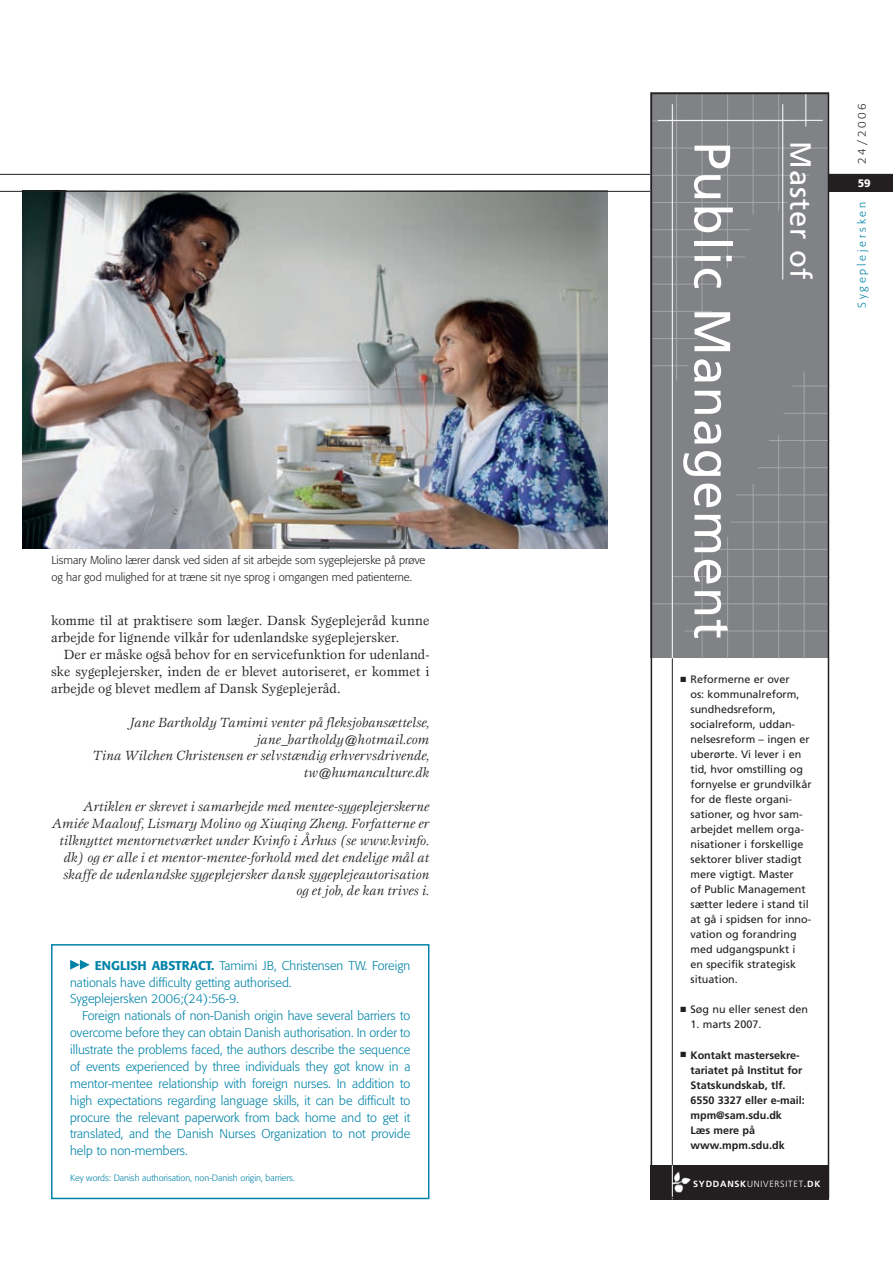
<style>
.page{position:relative;width:893px;height:1263px;background:#fff}
.page>*{position:absolute;margin:0;border:0;box-sizing:border-box;transform-origin:0 0}
.t1{font:51px "Frutiger";letter-spacing:.025em;color:#fff}
.t2{font:29.25px "Frutiger";letter-spacing:.025em;color:#fff}
.t3{font:italic 13.8px/16.8px "Esprit";color:#231f20;text-align:right}
.t4{font:13.8px/16.8px "Esprit";color:#231f20}
.t5{font:300 12.6px/17px "Formata";color:#0083a8}
.t6{font:300 11.25px/16.8px "Formata";color:#231f20}
.t7{font:300 11.25px "Formata";letter-spacing:.25em;color:#0083a8}
.t8{font:500 11.25px "Formata";color:#fff}
.t9{font:10.8px/15px "Frutiger";color:#231f20}
.t10{font:700 10.8px/15px "Frutiger";color:#231f20}
.t11{font:300 9px "Formata";color:#0083a8}
.t12{font:700 9px "Frutiger";letter-spacing:.08em;color:#fff}
.s1{font-weight:500}
.s2{font-weight:300}
</style>
<div class="page">
<hr style="left:0;top:174px;width:893px;height:1px;background:#231f20">
<div style="left:829px;top:174px;width:64px;height:17px;background:#231f20"></div>
<div style="left:51px;top:944px;width:378px;height:255px;border:2px solid #0083a8"></div>
<svg style="left:70px;top:960px;width:20px;height:10px"></svg>
<img style="left:22px;top:192px;width:585px;height:357px">
<hr style="left:0;top:191px;width:893px;height:1px;background:#231f20">
<div style="left:651px;top:93px;width:178px;height:565px;background:#808285"></div>
<hr style="left:805px;top:94px;width:1px;height:33px;background:#fff">
<hr style="left:651px;top:120px;width:145px;height:1px;background:#a4a5a9">
<hr style="left:651px;top:148px;width:178px;height:1px;background:#a4a5a9">
<hr style="left:651px;top:175px;width:158px;height:1px;background:#a4a5a9">
<hr style="left:651px;top:202px;width:136px;height:1px;background:#a4a5a9">
<hr style="left:651px;top:229px;width:99px;height:1px;background:#a4a5a9">
<hr style="left:651px;top:256px;width:94px;height:1px;background:#a4a5a9">
<hr style="left:651px;top:284px;width:72px;height:1px;background:#a4a5a9">
<hr style="left:651px;top:311px;width:61px;height:1px;background:#a4a5a9">
<hr style="left:651px;top:338px;width:46px;height:1px;background:#a4a5a9">
<hr style="left:651px;top:365px;width:37px;height:1px;background:#a4a5a9">
<hr style="left:676px;top:94px;width:1px;height:287px;background:#a4a5a9">
<hr style="left:702px;top:94px;width:1px;height:223px;background:#a4a5a9">
<hr style="left:727px;top:94px;width:1px;height:174px;background:#a4a5a9">
<hr style="left:753px;top:94px;width:1px;height:121px;background:#a4a5a9">
<hr style="left:778px;top:94px;width:1px;height:116px;background:#a4a5a9">
<hr style="left:658px;top:120px;width:165px;height:1px;background:#fff">
<hr style="left:782px;top:104px;width:1px;height:176px;background:#fff">
<hr style="left:685px;top:630px;width:144px;height:1px;background:#a4a5a9">
<hr style="left:804px;top:371px;width:1px;height:287px;background:#a4a5a9">
<hr style="left:778px;top:435px;width:1px;height:223px;background:#a4a5a9">
<hr style="left:651px;top:603px;width:178px;height:1px;background:#a4a5a9">
<hr style="left:672px;top:576px;width:157px;height:1px;background:#a4a5a9">
<hr style="left:693px;top:549px;width:136px;height:1px;background:#a4a5a9">
<hr style="left:730px;top:522px;width:99px;height:1px;background:#a4a5a9">
<hr style="left:736px;top:494px;width:93px;height:1px;background:#a4a5a9">
<hr style="left:758px;top:467px;width:71px;height:1px;background:#a4a5a9">
<hr style="left:769px;top:440px;width:60px;height:1px;background:#a4a5a9">
<hr style="left:783px;top:413px;width:46px;height:1px;background:#a4a5a9">
<hr style="left:792px;top:386px;width:37px;height:1px;background:#a4a5a9">
<hr style="left:753px;top:484px;width:1px;height:174px;background:#a4a5a9">
<hr style="left:727px;top:537px;width:1px;height:121px;background:#a4a5a9">
<hr style="left:702px;top:541px;width:1px;height:117px;background:#a4a5a9">
<hr style="left:672px;top:104px;width:1px;height:819px;background:#fff">
<div style="left:651px;top:1165px;width:178px;height:34px;background:#231f20"></div>
<svg style="left:671px;top:1170px;width:1px;height:24px"></svg>
<img style="left:673px;top:1171px;width:18px;height:22px">
<hr style="left:672px;top:1165px;width:1px;height:34px;background:#fff">
<hr style="left:672px;top:658px;width:1px;height:507px;background:#231f20">
<div style="left:651px;top:93px;width:178px;height:1105px;border:2px solid #231f20"></div>
<p class="t6" style="left:51px;top:551px;width:375px">Lismary Molino lærer dansk ved siden af sit arbejde som sygeplejerske på prøve og har god mulighed for at træne sit nye sprog i omgangen med patienterne.</p>
<p class="t4" style="left:51px;top:612px;width:380px">komme til at praktisere som læger. Dansk Sygeplejeråd kunne arbejde for lignende vilkår for udenlandske sygeplejersker.</p>
<p class="t4" style="left:51px;top:646px;width:380px;text-align:justify;text-indent:13px">Der er måske også behov for en servicefunktion for udenland&shy;ske sygeplejersker, inden de er blevet autoriseret, er kommet i arbejde og blevet medlem af Dansk Sygeplejeråd.</p>
<p class="t3" style="left:93px;top:714px;width:338px">Jane Bartholdy Tamimi venter på fleksjobansættelse, jane_bartholdy@hotmail.com<br>Tina Wilchen Christensen er selvstændig erhvervsdrivende, tw@humanculture.dk</p>
<p class="t3" style="left:52px;top:798px;width:379px">Artiklen er skrevet i samarbejde med mentee-sygeplejerskerne Amiée Maalouf, Lismary Molino og Xiuqing Zheng. Forfatterne er tilknyttet mentornetværket under Kvinfo i Århus (se www.kvinfo. dk) og er alle i et mentor-mentee-forhold med det endelige mål at skaffe de udenlandske sygeplejersker dansk sygeplejeautorisation og et job, de kan trives i.</p>
<p class="t5" style="left:70px;top:957px;width:342px;text-indent:25px"><span class="s1">ENGLISH ABSTRACT.</span> Tamimi JB, Christensen TW. Foreign nationals have difficulty getting authorised.<br>Sygeplejersken 2006;(24):56-9.</p>
<p class="t5" style="left:70px;top:1007px;width:342px;text-align:justify;text-indent:12px">Foreign nationals of non-Danish origin have several barriers to overcome before they can obtain Danish authorisation. In order to illustrate the problems faced, the authors describe the sequence of events experienced by three individuals they got know in a mentor-mentee relationship with foreign nurses. In addition to high expectations regarding language skills, it can be difficult to procure the relevant paperwork from back home and to get it translated, and the Danish Nurses Organization to not provide help to non-members.</p>
<p class="t11" style="left:70px;top:1173px;width:226px">Key words: Danish authorisation, non-Danish origin, barriers.</p>
<h1 class="t1" style="left:742px;top:141px;width:499px;rotate:90deg">Public Management</h1>
<h2 class="t2" style="left:818px;top:141px;width:140px;rotate:90deg">Master of</h2>
<p class="t9" style="left:690px;top:672px;width:123px">Reformerne er over<br>os: kommu nalreform, sundhedsreform, socialreform, uddan&shy;nelsesreform – ingen er uberørte. Vi lever i en tid, hvor omstilling og fornyelse er grundvilkår for de fleste organi&shy;sationer, og hvor sam&shy;arbejdet mellem orga&shy;nisationer i forskellige sektorer bliver stadigt mere vigtigt. Master<br>of Public Management sætter ledere i stand til at gå i spidsen for inno&shy;vation og forandring med udgangspunkt i<br>en specifik strategisk situation.</p>
<p class="t9" style="left:690px;top:1002px;width:119px">Søg nu eller senest den</p>
<p class="t9" style="left:690px;top:1017px;width:72px">1. marts 2007.</p>
<p class="t10" style="left:690px;top:1047px;width:116px">Kontakt mastersekre&shy;tariatet på Institut for<br>Statskundskab, tlf.<br>6550 3327 eller e-mail: mpm@sam.sdu.dk<br>Læs mere på www.mpm.sdu.dk</p>
<p class="t12" style="left:693px;top:1178px;width:129px">SYDDANSK<span class="s2">UNIVERSITET</span>.DK</p>
<p class="t6" style="left:853px;top:164px;width:62px;rotate:-90deg">24/2006</p>
<p class="t8" style="left:858px;top:176px;width:14px">59</p>
<p class="t7" style="left:855px;top:308px;width:107px;rotate:-90deg">Sygeplejersken</p>
</div>
